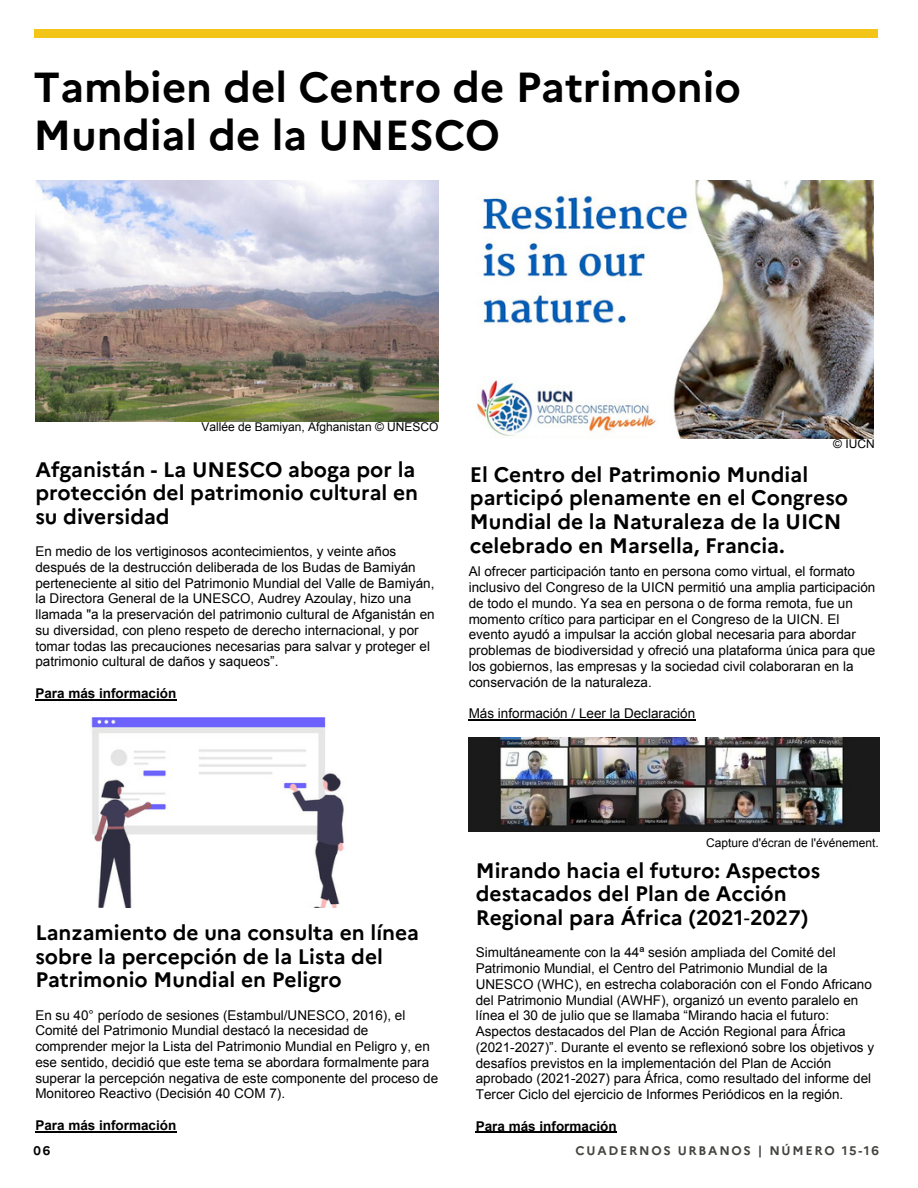
<style>
.page{position:relative;width:918px;height:1188px;background:#fff}
.page>*{position:absolute;margin:0;border:0;box-sizing:border-box;transform-origin:0 0}
.t1{font:700 42px/48.3px "Marianne";color:#000}
.t2{font:700 21px/23.7px "Marianne";color:#000}
.t3{font:13.5px/15.8px "Arial";color:#000}
.t4{font:700 13.5px "Arial";color:#000}
.t5{font:700 12.45px "Marianne";letter-spacing:.14em;color:#444440}
.t6{font:700 12.45px "Marianne";color:#000}
.t7{font:12px "Arial";color:#000}
.s1{font-family:"Noto Sans";font-weight:400}
</style>
<div class="page">
<div style="left:34px;top:30px;width:843px;height:7px;background:#f4c519"></div>
<img style="left:35px;top:180px;width:403px;height:241px">
<img style="left:469px;top:737px;width:410px;height:95px">
<img style="left:90px;top:717px;width:254px;height:190px">
<hr style="left:35px;top:699px;width:141px;height:1px;background:#000">
<hr style="left:476px;top:1132px;width:141px;height:1px;background:#000">
<hr style="left:35px;top:1131px;width:141px;height:1px;background:#000">
<img style="left:477px;top:180px;width:396px;height:258px">
<hr style="left:469px;top:719px;width:99px;height:1px;background:#000">
<hr style="left:579px;top:719px;width:116px;height:1px;background:#000">
<p class="t1" style="left:34px;top:63px;width:709px">Tambien del Centro de Patrimonio<br>Mundial de la UNESCO</p>
<p class="t7" style="left:202px;top:419px;width:238px">Vallée de Bamiyan, Afghanistan © UNESCO</p>
<p class="t2" style="left:35px;top:457px;width:384px">Afganistán - La UNESCO aboga por la protección del patrimonio cultural en su diversidad</p>
<p class="t3" style="left:35px;top:544px;width:401px">En medio de los vertiginosos acontecimientos, y veinte años después de la destrucción deliberada de los Budas de Bamiyán perteneciente al sitio del Patrimonio Mundial del Valle de Bamiyán, la Directora General de la UNESCO, Audrey Azoulay, hizo una llamada "a la preservación del patrimonio cultural de Afganistán en su diversidad, con pleno respeto de derecho internacional, y por tomar todas las precauciones necesarias para salvar y proteger el patrimonio cultural de daños y saqueos”.</p>
<p class="t4" style="left:35px;top:684px;width:143px">Para más información</p>
<p class="t7" style="left:833px;top:436px;width:43px">© IUCN</p>
<p class="t2" style="left:470px;top:462px;width:380px">El Centro del Patrimonio Mundial participó plenamente en el Congreso Mundial de la Naturaleza de la UICN celebrado en Marsella, Francia.</p>
<p class="t3" style="left:469px;top:564px;width:408px">Al ofrecer participación tanto en persona como virtual, el formato inclusivo del Congreso de la UICN permitió una amplia participación de todo el mundo. Ya sea en persona o de forma remota, fue un momento crítico para participar en el Congreso de la UICN. El evento ayudó a impulsar la acción global necesaria para abordar problemas de biodiversidad y ofreció una plataforma única para que los gobiernos, las empresas y la sociedad civil colaboraran en la conservación de la naturaleza.</p>
<p class="t3" style="left:469px;top:706px;width:228px">Más información / Leer la Declaración</p>
<p class="t2" style="left:35px;top:921px;width:385px">Lanzamiento de una consulta en línea sobre la percepción de la Lista del<br>Patrimonio Mundial en Peligro</p>
<p class="t3" style="left:35px;top:1007px;width:404px">En su 40° período de sesiones (Estambul/UNESCO, 2016), el Comité del Patrimonio Mundial destacó la necesidad de comprender mejor la Lista del Patrimonio Mundial en Peligro y, en ese sentido, decidió que este tema se abordara formalmente para superar la percepción negativa de este componente del proceso de Monitoreo Reactivo (Decisión 40 COM 7).</p>
<p class="t4" style="left:35px;top:1116px;width:143px">Para más información</p>
<p class="t7" style="left:706px;top:835px;width:174px">Capture d'écran de l'événement.</p>
<p class="t2" style="left:476px;top:859px;width:346px">Mirando hacia el futuro: Aspectos destacados del Plan de Acción<br>Regional para África (2021<span class="s1">‐</span>2027)</p>
<p class="t3" style="left:476px;top:945px;width:400px">Simultáneamente con la 44ª sesión ampliada del Comité del Patrimonio Mundial, el Centro del Patrimonio Mundial de la UNESCO (WHC), en estrecha colaboración con el Fondo Africano del Patrimonio Mundial (AWHF), organizó un evento paralelo en línea el 30 de julio que se llamaba “Mirando hacia el futuro:<br>Aspectos destacados del Plan de Acción Regional para África (2021-2027)”. Durante el evento se reflexionó sobre los objetivos y desafíos previstos en la implementación del Plan de Acción aprobado (2021-2027) para África, como resultado del informe del Tercer Ciclo del ejercicio de Informes Periódicos en la región.</p>
<p class="t4" style="left:476px;top:1117px;width:143px">Para más información</p>
<p class="t6" style="left:34px;top:1143px;width:18px">06</p>
<p class="t5" style="left:576px;top:1143px;width:305px">CUADERNOS URBANOS | NÚMERO 15-16</p>
</div>
